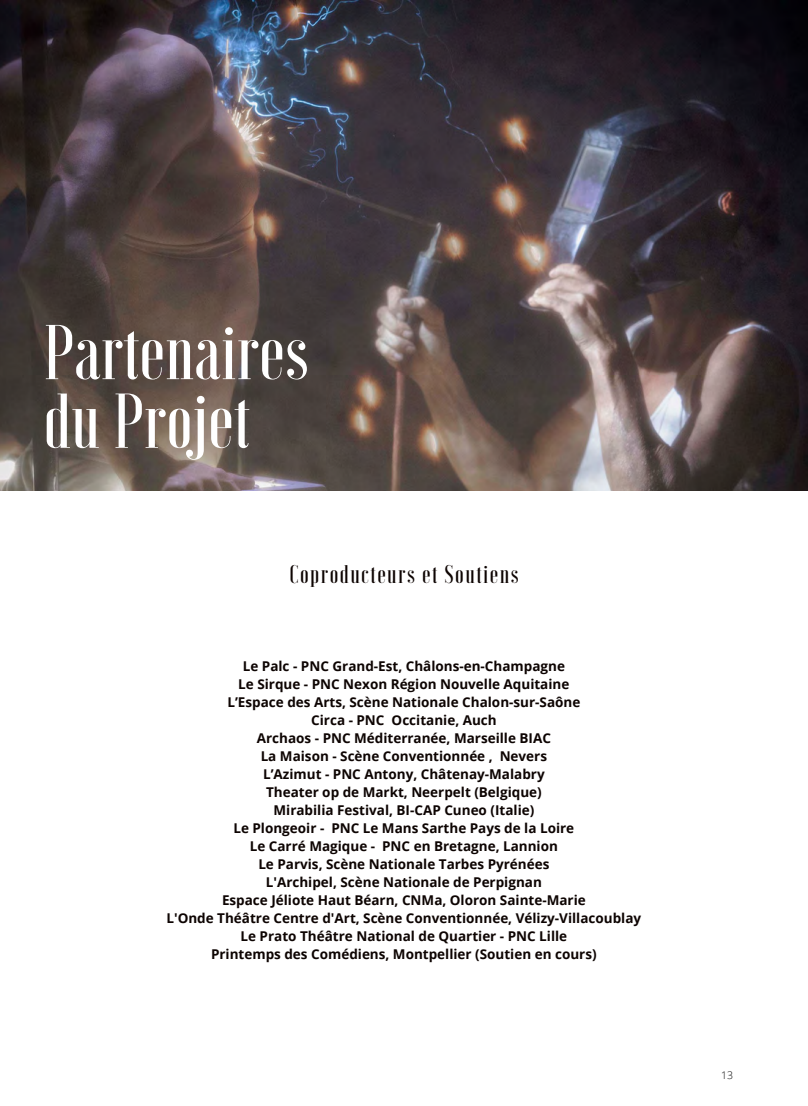
<style>
.page{position:relative;width:808px;height:1106px;background:#fff}
.page>*{position:absolute;margin:0;border:0;box-sizing:border-box;transform-origin:0 0}
.t1{font:500 77.4px/68.7px "Voga";color:#fff}
.t2{font:500 25.5px "Voga";letter-spacing:.055em;color:#0d0402}
.t3{font:700 13.5px/18px "Open Sans";color:#0d0402;text-align:center}
.t4{font:300 10.5px "Open Sans";color:#000}
</style>
<div class="page">
<img style="left:0;top:0;width:808px;height:490px">
<h1 class="t1" style="left:44px;top:318px;width:267px">Partenaires du Projet</h1>
<h2 class="t2" style="left:289px;top:562px;width:231px">Coproducteurs et Soutiens</h2>
<p class="t3" style="left:166px;top:657px;width:476px">Le Palc - PNC Grand-Est, Châlons-en-Champagne<br>Le Sirque - PNC Nexon Région Nouvelle Aquitaine<br>L’Espace des Arts, Scène Nationale Chalon-sur-Saône<br>Circa - PNC Occitanie, Auch<br>Archaos - PNC Méditerranée, Marseille BIAC<br>La Maison - Scène Conventionnée , Nevers<br>L’Azimut - PNC Antony, Châtenay-Malabry<br>Theater op de Markt, Neerpelt (Belgique)<br>Mirabilia Festival, BI-CAP Cuneo (Italie)<br>Le Plongeoir - PNC Le Mans Sarthe Pays de la Loire<br>Le Carré Magique - PNC en Bretagne, Lannion<br>Le Parvis, Scène Nationale Tarbes Pyrénées<br>L'Archipel, Scène Nationale de Perpignan<br>Espace Jéliote Haut Béarn, CNMa, Oloron Sainte-Marie<br>L'Onde Théâtre Centre d'Art, Scène Conventionnée, Vélizy-Villacoublay Le Prato Théâtre National de Quartier - PNC Lille<br>Printemps des Comédiens, Montpellier (Soutien en cours)</p>
<p class="t4" style="left:721px;top:1068px;width:13px">13</p>
</div>
